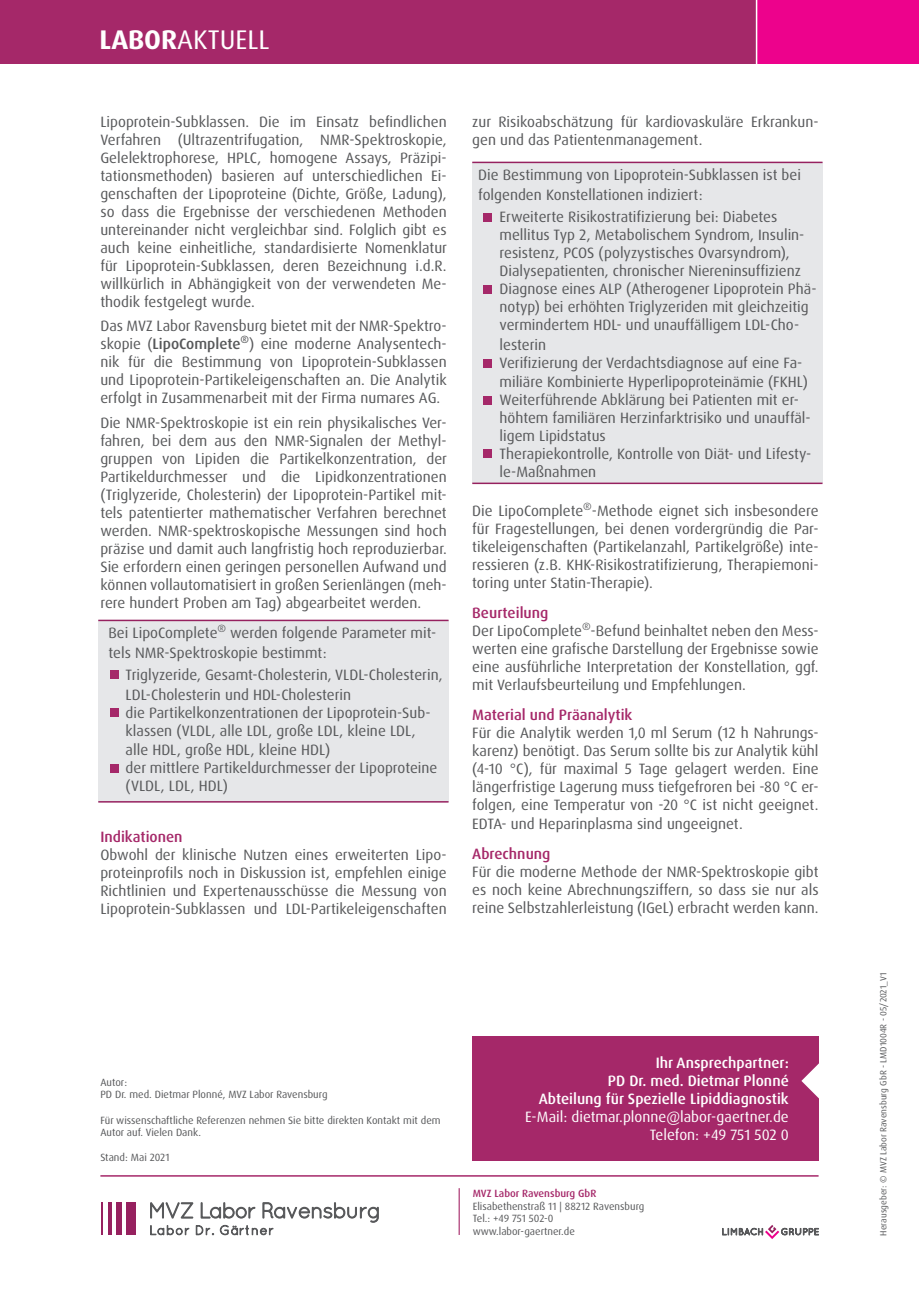
<style>
.page{position:relative;width:919px;height:1289px;background:#fff}
.page>*{position:absolute;margin:0;border:0;box-sizing:border-box;transform-origin:0 0}
.t1{font:27px "Dax OT";color:#fff}
.t2{font:15px/18px "Dax OT";color:#57585a}
.t3{font:500 15px "Dax OT";color:#fff}
.t4{font:15px "Dax OT";color:#fff}
.t5{font:500 15px "Dax OT";color:#a52869}
.t6{font:10.5px/12.6px "Dax OT";color:#57585a}
.t7{font:500 10.5px "Dax OT";color:#a52869}
.t8{font:9px "Dax OT";color:#57585a}
.s1{font-weight:700}
.s2{font-weight:500}
</style>
<div class="page">
<div style="left:0;top:0;width:757px;height:64px;background:#a52869"></div>
<div style="left:757px;top:0;width:161px;height:64px;background:#ed028c"></div>
<hr style="left:755px;top:0;width:2px;height:66px;background:#fff">
<hr style="left:100px;top:1175px;width:718px;height:1px;background:#a52869">
<div style="left:126px;top:1202px;width:9px;height:32px;background:#96215f"></div>
<div style="left:116px;top:1202px;width:6px;height:32px;background:#96215f"></div>
<hr style="left:108px;top:1202px;width:4px;height:32px;background:#96215f">
<hr style="left:101px;top:1202px;width:1px;height:32px;background:#96215f">
<svg style="left:150px;top:1202px;width:228px;height:32px"></svg>
<hr style="left:458px;top:1188px;width:1px;height:46px;background:#a52869">
<svg style="left:722px;top:1225px;width:96px;height:14px"></svg>
<div style="left:472px;top:1036px;width:346px;height:124px;background:#a52869"></div>
<svg style="left:801px;top:1062px;width:18px;height:36px"></svg>
<div style="left:98px;top:620px;width:350px;height:181px;background:#e6e7e9"></div>
<hr style="left:98px;top:619px;width:350px;height:2px;background:#96215f">
<hr style="left:98px;top:801px;width:350px;height:1px;background:#96215f">
<div style="left:111px;top:670px;width:8px;height:9px;background:#a52869"></div>
<div style="left:111px;top:708px;width:8px;height:9px;background:#a52869"></div>
<div style="left:111px;top:764px;width:8px;height:9px;background:#a52869"></div>
<div style="left:472px;top:162px;width:350px;height:321px;background:#e6e7e9"></div>
<hr style="left:472px;top:162px;width:350px;height:1px;background:#96215f">
<hr style="left:472px;top:482px;width:350px;height:2px;background:#96215f">
<div style="left:483px;top:213px;width:9px;height:9px;background:#a52869"></div>
<div style="left:483px;top:285px;width:9px;height:8px;background:#a52869"></div>
<div style="left:483px;top:359px;width:9px;height:8px;background:#a52869"></div>
<div style="left:483px;top:396px;width:9px;height:8px;background:#a52869"></div>
<div style="left:483px;top:449px;width:9px;height:9px;background:#a52869"></div>
<h1 class="t1" style="left:99px;top:22px;width:172px"><span class="s1">LABOR</span>AKTUELL</h1>
<p class="t2" style="left:100px;top:113px;width:348px;text-align:justify">Lipoprotein-Subklassen. Die im Einsatz befindlichen Verfahren (Ultrazentrifugation, NMR-Spektroskopie, Gelelektrophorese, HPLC, homogene Assays, Präzipi&shy;tationsmethoden) basieren auf unterschiedlichen Ei&shy;genschaften der Lipoproteine (Dichte, Größe, Ladung), so dass die Ergebnisse der verschiedenen Methoden untereinander nicht vergleichbar sind. Folglich gibt es auch keine einheitliche, standardisierte Nomenklatur für Lipoprotein-Subklassen, deren Bezeichnung i.d.R. willkürlich in Abhängigkeit von der verwendeten Me&shy;thodik festgelegt wurde.</p>
<p class="t2" style="left:100px;top:317px;width:348px;text-align:justify">Das MVZ Labor Ravensburg bietet mit der NMR-Spektro&shy;skopie (<span class="s2">LipoComplete</span><sup>®</sup>) eine moderne Analysentech&shy;nik für die Bestimmung von Lipoprotein-Subklassen und Lipoprotein-Partikeleigenschaften an. Die Analytik erfolgt in Zusammenarbeit mit der Firma numares AG.</p>
<p class="t2" style="left:100px;top:413px;width:348px;text-align:justify">Die NMR-Spektroskopie ist ein rein physikalisches Ver&shy;fahren, bei dem aus den NMR-Signalen der Methyl&shy;gruppen von Lipiden die Partikelkonzentration, der Partikeldurchmesser und die Lipidkonzentrationen (Triglyzeride, Cholesterin) der Lipoprotein-Partikel mit&shy;tels patentierter mathematischer Verfahren berechnet werden. NMR-spektroskopische Messungen sind hoch präzise und damit auch langfristig hoch reproduzierbar.<br>Sie erfordern einen geringen personellen Aufwand und können vollautomatisiert in großen Serienlängen (meh&shy;rere hundert Proben am Tag) abgearbeitet werden.</p>
<p class="t2" style="left:108px;top:623px;width:329px;line-height:19.5px">Bei LipoComplete<sup>®</sup> werden folgende Parameter mit&shy;tels NMR-Spektroskopie bestimmt:</p>
<p class="t2" style="left:125px;top:665px;width:318px;line-height:19.5px">Triglyzeride, Gesamt-Cholesterin, VLDL-Cholesterin,<br>LDL-Cholesterin und HDL-Cholesterin</p>
<p class="t2" style="left:125px;top:703px;width:306px">die Partikelkonzentrationen der Lipoprotein-Sub&shy;klassen (VLDL, alle LDL, große LDL, kleine LDL,</p>
<p class="t2" style="left:125px;top:741px;width:206px">alle HDL, große HDL, kleine HDL)</p>
<p class="t2" style="left:125px;top:759px;width:313px">der mittlere Partikeldurchmesser der Lipoproteine (VLDL, LDL, HDL)</p>
<p class="t5" style="left:100px;top:827px;width:84px">Indikationen</p>
<p class="t2" style="left:100px;top:845px;width:348px;text-align:justify">Obwohl der klinische Nutzen eines erweiterten Lipo&shy;proteinprofils noch in Diskussion ist, empfehlen einige Richtlinien und Expertenausschüsse die Messung von Lipoprotein-Subklassen und LDL-Partikeleigenschaften</p>
<p class="t2" style="left:472px;top:113px;width:348px">zur Risikoabschätzung für kardiovaskuläre Erkrankun&shy;gen und das Patientenmanagement.</p>
<p class="t2" style="left:478px;top:165px;width:324px;line-height:19.5px">Die Bestimmung von Lipoprotein-Subklassen ist bei folgenden Konstellationen indiziert:</p>
<p class="t2" style="left:499px;top:208px;width:306px">Erweiterte Risikostratifizierung bei: Diabetes mellitus Typ 2, Metabolischem Syndrom, Insulin&shy;resistenz, PCOS (polyzystisches Ovarsyndrom), Dialysepatienten, chronischer Niereninsuffizienz</p>
<p class="t2" style="left:499px;top:280px;width:318px">Diagnose eines ALP (Atherogener Lipoprotein Phä&shy;notyp) bei erhöhten Triglyzeriden mit gleichzeitig vermindertem HDL- und unauffälligem LDL-Cho-</p>
<p class="t2" style="left:499px;top:336px;width:48px">lesterin</p>
<p class="t2" style="left:499px;top:353px;width:310px;line-height:19.5px">Verifizierung der Verdachtsdiagnose auf eine Fa&shy;miliäre Kombinierte Hyperlipoproteinämie (FKHL)</p>
<p class="t2" style="left:499px;top:391px;width:313px">Weiterführende Abklärung bei Patienten mit er&shy;höhtem familiären Herzinfarktrisiko und unauffäl&shy;ligem Lipidstatus</p>
<p class="t2" style="left:499px;top:445px;width:313px">Therapiekontrolle, Kontrolle von Diät- und Lifesty&shy;le-Maßnahmen</p>
<p class="t2" style="left:472px;top:502px;width:348px;text-align:justify">Die LipoComplete<sup>®</sup>-Methode eignet sich insbesondere für Fragestellungen, bei denen vordergründig die Par&shy;tikeleigenschaften (Partikelanzahl, Partikelgröße) inte&shy;ressieren (z.B. KHK-Risikostratifizierung, Therapiemoni&shy;toring unter Statin-Therapie).</p>
<p class="t5" style="left:472px;top:603px;width:78px">Beurteilung</p>
<p class="t2" style="left:472px;top:622px;width:348px;text-align:justify">Der LipoComplete<sup>®</sup>-Befund beinhaltet neben den Mess&shy;werten eine grafische Darstellung der Ergebnisse sowie eine ausführliche Interpretation der Konstellation, ggf. mit Verlaufsbeurteilung und Empfehlungen.</p>
<p class="t5" style="left:472px;top:705px;width:162px">Material und Präanalytik</p>
<p class="t2" style="left:472px;top:724px;width:348px;text-align:justify">Für die Analytik werden 1,0 ml Serum (12 h Nahrungs&shy;karenz) benötigt. Das Serum sollte bis zur Analytik kühl (4-10 °C), für maximal 5 Tage gelagert werden. Eine längerfristige Lagerung muss tiefgefroren bei -80 °C er&shy;folgen, eine Temperatur von -20 °C ist nicht geeignet.<br>EDTA- und Heparinplasma sind ungeeignet.</p>
<p class="t5" style="left:472px;top:843px;width:80px">Abrechnung</p>
<p class="t2" style="left:472px;top:862px;width:348px;text-align:justify">Für die moderne Methode der NMR-Spektroskopie gibt es noch keine Abrechnungsziffern, so dass sie nur als reine Selbstzahlerleistung (IGeL) erbracht werden kann.</p>
<p class="t6" style="left:100px;top:1075px;width:28px">Autor:</p>
<p class="t6" style="left:100px;top:1088px;width:229px">PD Dr. med. Dietmar Plonné, MVZ Labor Ravensburg</p>
<p class="t6" style="left:100px;top:1113px;width:342px">Für wissenschaftliche Referenzen nehmen Sie bitte direkten Kontakt mit dem<br>Autor auf. Vielen Dank.</p>
<p class="t6" style="left:100px;top:1151px;width:71px">Stand: Mai 2021</p>
<p class="t3" style="left:655px;top:1053px;width:134px">Ihr Ansprechpartner:</p>
<p class="t3" style="left:608px;top:1071px;width:182px">PD Dr. med. Dietmar Plonné</p>
<p class="t3" style="left:538px;top:1089px;width:251px">Abteilung für Spezielle Lipiddiagnostik</p>
<p class="t4" style="left:525px;top:1107px;width:265px">E-Mail: dietmar.plonne@labor-gaertner.de</p>
<p class="t4" style="left:649px;top:1125px;width:141px">Telefon: +49 751 502 0</p>
<p class="t7" style="left:472px;top:1186px;width:125px">MVZ Labor Ravensburg GbR</p>
<p class="t6" style="left:472px;top:1199px;width:173px">Elisabethenstraß 11 | 88212 Ravensburg<br>Tel.: +49 751 502-0 www.labor-gaertner.de</p>
<p class="t8" style="left:877px;top:1235px;width:264px;rotate:-90deg">Herausgeber: © MVZ Labor Ravensburg GbR - LMD1004R - 05/2021_V1</p>
</div>
